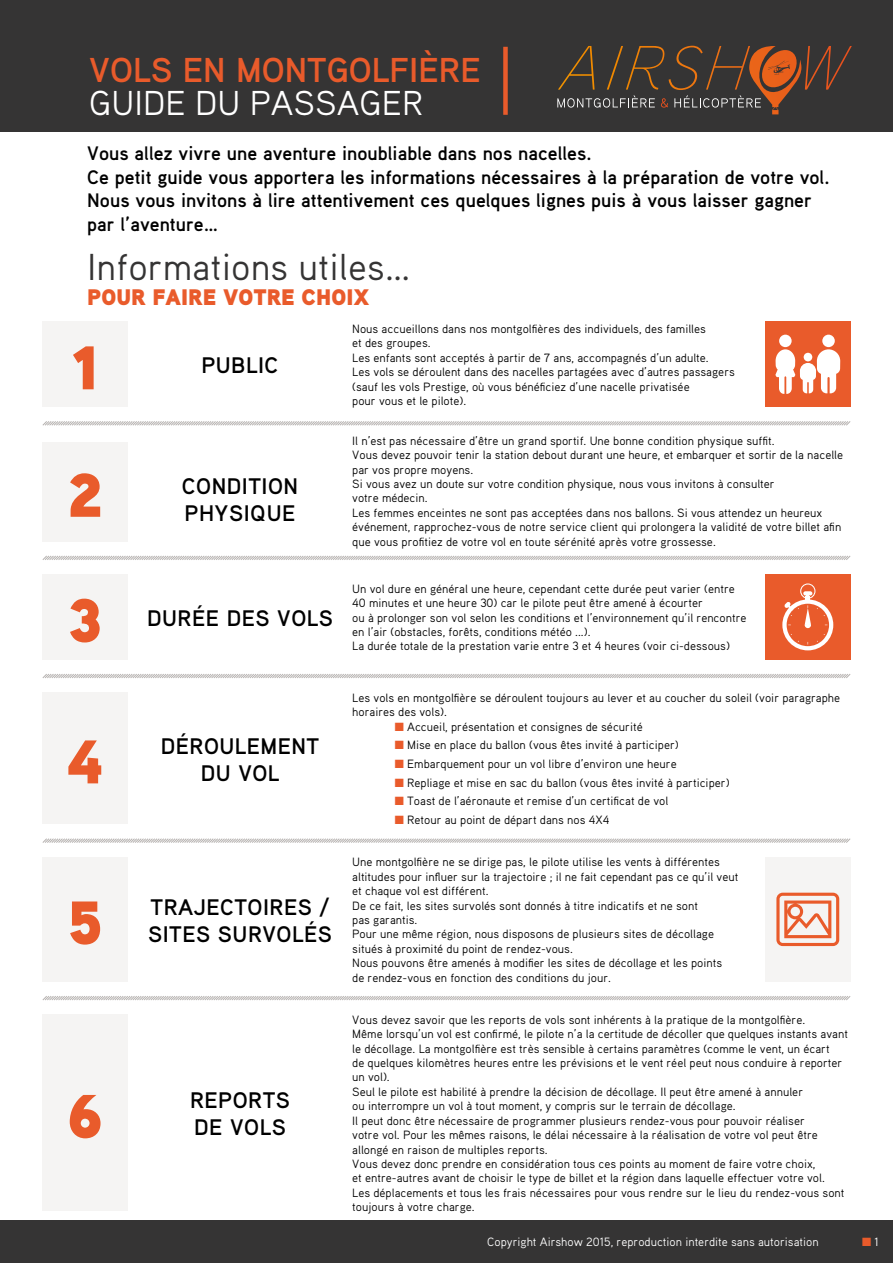
<style>
.page{position:relative;width:893px;height:1263px;background:#fff}
.page>*{position:absolute;margin:0;border:0;box-sizing:border-box;transform-origin:0 0}
.t1{font:900 61.5px/126.3px "Aaux Pro";color:#e95b2b;text-align:justify}
.t2{font:37.5px "Aaux Pro";color:#353434}
.t3{font:700 34.5px "Aaux Pro";color:#e95b2b}
.t4{font:34.5px "Aaux Pro";color:#fff}
.t5{font:700 22.5px/27px "Aaux Pro";letter-spacing:.02em;color:#000}
.t6{font:900 22.5px "Aaux Pro";color:#e95b2b}
.t7{font:700 19.5px/23.4px "Aaux Pro";color:#000}
.t8{font:12px/14.4px "Aaux Pro";color:#000}
.t9{font:12px "Aaux Pro";color:#fff}
.s1{color:#e95b2b}
</style>
<div class="page">
<div style="left:0;top:0;width:893px;height:132px;background:#353434"></div>
<div style="left:0;top:1220px;width:893px;height:43px;background:#353434"></div>
<div style="left:503px;top:47px;width:5px;height:68px;background:#e95b2b"></div>
<svg style="left:557px;top:46px;width:295px;height:68px"></svg>
<div style="left:43px;top:322px;width:85px;height:85px;background:#f5f4f3"></div>
<div style="left:43px;top:442px;width:85px;height:99px;background:#f5f4f3"></div>
<div style="left:43px;top:574px;width:85px;height:85px;background:#f5f4f3"></div>
<div style="left:43px;top:857px;width:85px;height:125px;background:#f5f4f3"></div>
<div style="left:43px;top:1014px;width:85px;height:197px;background:#f5f4f3"></div>
<div style="left:43px;top:692px;width:85px;height:132px;background:#f5f4f3"></div>
<div style="left:765px;top:574px;width:85px;height:85px;background:#e95b2b"></div>
<svg style="left:782px;top:583px;width:51px;height:67px"></svg>
<div style="left:765px;top:857px;width:85px;height:125px;background:#f5f4f3"></div>
<svg style="left:776px;top:893px;width:63px;height:53px"></svg>
<div style="left:765px;top:322px;width:85px;height:85px;background:#e95b2b"></div>
<div style="left:822px;top:335px;width:13px;height:12px;background:#fff;border-radius:50%"></div>
<div style="left:779px;top:335px;width:13px;height:12px;background:#fff;border-radius:50%"></div>
<svg style="left:775px;top:349px;width:65px;height:45px"></svg>
<svg style="left:42px;top:421px;width:809px;height:5px"></svg>
<svg style="left:42px;top:555px;width:809px;height:5px"></svg>
<svg style="left:42px;top:674px;width:809px;height:4px"></svg>
<svg style="left:42px;top:838px;width:809px;height:5px"></svg>
<svg style="left:42px;top:996px;width:809px;height:5px"></svg>
<h3 class="t3" style="left:89px;top:48px;width:393px">Vols en montgolfière</h3>
<h3 class="t4" style="left:89px;top:81px;width:335px">Guide du passager</h3>
<p class="t7" style="left:87px;top:141px;width:744px">Vous allez vivre une aventure inoubliable dans nos nacelles.<br>Ce petit guide vous apportera les informations nécessaires à la préparation de votre vol.<br>Nous vous invitons à lire attentivement ces quelques lignes puis à vous laisser gagner par l’aventure…</p>
<h2 class="t2" style="left:87px;top:243px;width:325px">Informations utiles…</h2>
<h3 class="t6" style="left:87px;top:283px;width:284px">POUR FAIRE VOTRE CHOIX</h3>
<h1 class="t1" style="left:67px;top:302px;width:37px">1<br>2<br>3</h1>
<h1 class="t1" style="left:67px;top:696px;width:38px">4</h1>
<h1 class="t1" style="left:68px;top:858px;width:36px">5</h1>
<h1 class="t1" style="left:68px;top:1051px;width:37px">6</h1>
<h3 class="t5" style="left:202px;top:351px;width:76px">Public</h3>
<h3 class="t5" style="left:182px;top:472px;width:115px">Condition physique</h3>
<h3 class="t5" style="left:147px;top:604px;width:187px">Durée des vols</h3>
<h3 class="t5" style="left:161px;top:732px;width:160px;text-align:center">Déroulement du vol</h3>
<h3 class="t5" style="left:148px;top:893px;width:185px">Trajectoires / sites survolés</h3>
<h3 class="t5" style="left:190px;top:1086px;width:101px">Reports de vols</h3>
<p class="t8" style="left:352px;top:321px;width:384px">Nous accueillons dans nos montgolfières des individuels, des familles<br>et des groupes.<br>Les enfants sont acceptés à partir de 7 ans, accompagnés d’un adulte.<br>Les vols se déroulent dans des nacelles partagées avec d’autres passagers (sauf les vols Prestige, où vous bénéficiez d’une nacelle privatisée<br>pour vous et le pilote).</p>
<p class="t8" style="left:352px;top:433px;width:492px">Il n’est pas nécessaire d’être un grand sportif. Une bonne condition physique suffit.<br>Vous devez pouvoir tenir la station debout durant une heure, et embarquer et sortir de la nacelle par vos propre moyens.<br>Si vous avez un doute sur votre condition physique, nous vous invitons à consulter<br>votre médecin.<br>Les femmes enceintes ne sont pas acceptées dans nos ballons. Si vous attendez un heureux événement, rapprochez-vous de notre service client qui prolongera la validité de votre billet afin que vous profitiez de votre vol en toute sérénité après votre grossesse.</p>
<p class="t8" style="left:352px;top:581px;width:396px">Un vol dure en général une heure, cependant cette durée peut varier (entre 40 minutes et une heure 30) car le pilote peut être amené à écourter<br>ou à prolonger son vol selon les conditions et l’environnement qu’il rencontre en l’air (obstacles, forêts, conditions météo ...).<br>La durée totale de la prestation varie entre 3 et 4 heures (voir ci-dessous)</p>
<p class="t8" style="left:352px;top:690px;width:490px">Les vols en montgolfière se déroulent toujours au lever et au coucher du soleil (voir paragraphe horaires des vols).</p>
<p class="t8" style="left:395px;top:719px;width:249px"><span class="s1">■</span> Accueil, présentation et consignes de sécurité</p>
<p class="t8" style="left:395px;top:738px;width:285px"><span class="s1">■</span> Mise en place du ballon (vous êtes invité à participer)</p>
<p class="t8" style="left:395px;top:756px;width:283px"><span class="s1">■</span> Embarquement pour un vol libre d’environ une heure</p>
<p class="t8" style="left:395px;top:775px;width:336px"><span class="s1">■</span> Repliage et mise en sac du ballon (vous êtes invité à participer)</p>
<p class="t8" style="left:395px;top:794px;width:275px"><span class="s1">■</span> Toast de l’aéronaute et remise d’un certificat de vol</p>
<p class="t8" style="left:395px;top:812px;width:216px"><span class="s1">■</span> Retour au point de départ dans nos 4X4</p>
<p class="t8" style="left:352px;top:855px;width:388px">Une montgolfière ne se dirige pas, le pilote utilise les vents à différentes altitudes pour influer sur la trajectoire ; il ne fait cependant pas ce qu’il veut et chaque vol est différent.<br>De ce fait, les sites survolés sont donnés à titre indicatifs et ne sont<br>pas garantis.<br>Pour une même région, nous disposons de plusieurs sites de décollage situés à proximité du point de rendez-vous.<br>Nous pouvons être amenés à modifier les sites de décollage et les points<br>de rendez-vous en fonction des conditions du jour.</p>
<p class="t8" style="left:352px;top:1012px;width:497px">Vous devez savoir que les reports de vols sont inhérents à la pratique de la montgolfière.<br>Même lorsqu’un vol est confirmé, le pilote n’a la certitude de décoller que quelques instants avant le décollage. La montgolfière est très sensible à certains paramètres (comme le vent, un écart<br>de quelques kilomètres heures entre les prévisions et le vent réel peut nous conduire à reporter un vol).<br>Seul le pilote est habilité à prendre la décision de décollage. Il peut être amené à annuler<br>ou interrompre un vol à tout moment, y compris sur le terrain de décollage.<br>Il peut donc être nécessaire de programmer plusieurs rendez-vous pour pouvoir réaliser<br>votre vol. Pour les mêmes raisons, le délai nécessaire à la réalisation de votre vol peut être allongé en raison de multiples reports.<br>Vous devez donc prendre en considération tous ces points au moment de faire votre choix,<br>et entre-autres avant de choisir le type de billet et la région dans laquelle effectuer votre vol.<br>Les déplacements et tous les frais nécessaires pour vous rendre sur le lieu du rendez-vous sont toujours à votre charge.</p>
<p class="t9" style="left:487px;top:1235px;width:333px">Copyright Airshow 2015, reproduction interdite sans autorisation</p>
<p class="t9" style="left:862px;top:1235px;width:18px"><span class="s1">■</span> 1</p>
</div>
